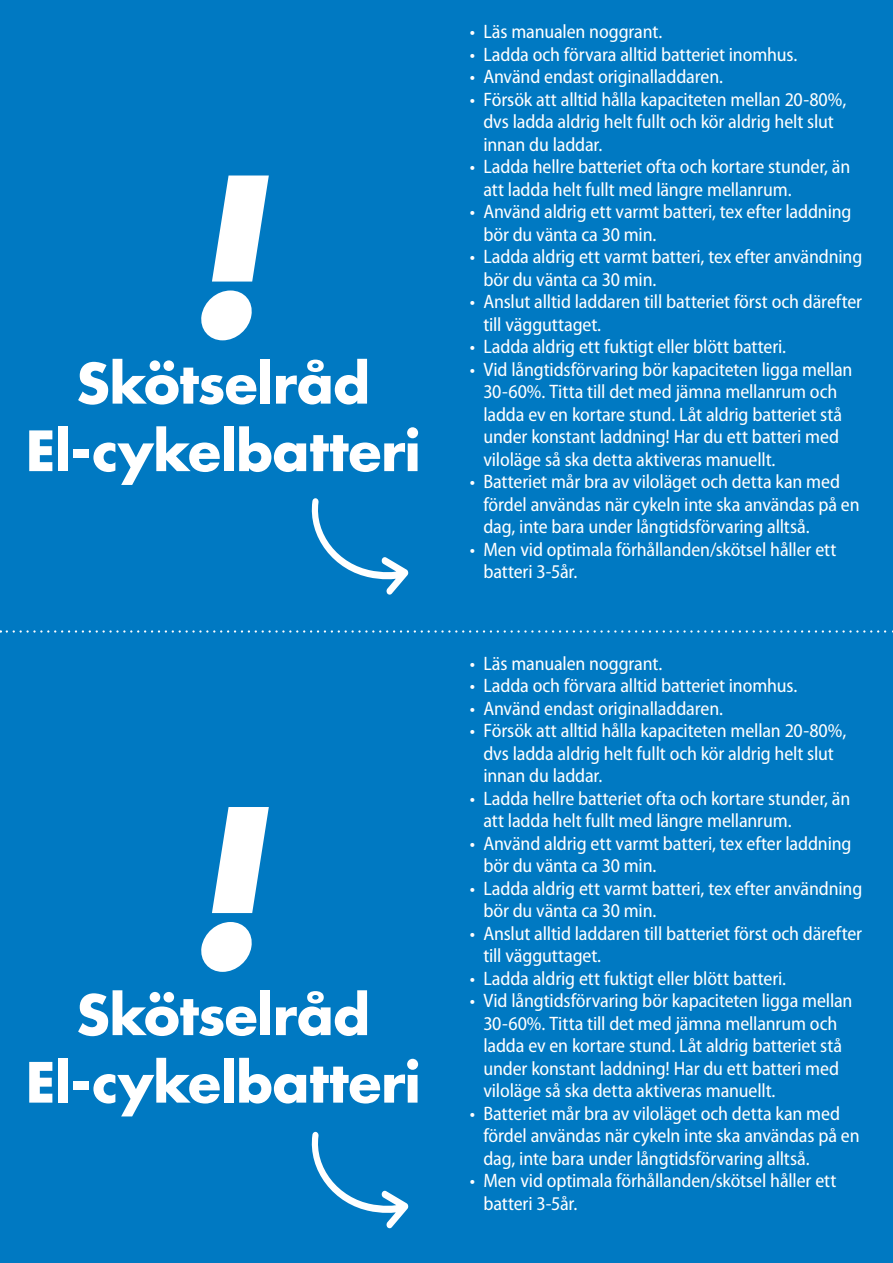
<style>
.page{position:relative;width:893px;height:1263px;background:#0079c2}
.page>*{position:absolute;margin:0;border:0;box-sizing:border-box;transform-origin:0 0}
.t1{font:italic 700 213px "Futura Std";color:#fff}
.t2{font:700 54px/67.5px "Futura Std";letter-spacing:-.01em;color:#fff;text-align:center}
.t3{font:semi-condensed 19.5px/22.5px "Myriad Pro";letter-spacing:-.01em;color:#fff}
</style>
<div class="page">
<h1 class="t1" style="left:182px;top:115px;width:83px">!</h1>
<h2 class="t2" style="left:26px;top:349px;width:396px">Skötselråd<br>El-cykelbatteri</h2>
<h1 class="t1" style="left:182px;top:746px;width:83px">!</h1>
<h2 class="t2" style="left:26px;top:980px;width:396px">Skötselråd<br>El-cykelbatteri</h2>
<p class="t3" style="left:470px;top:21px;width:194px">• Läs manualen noggrant.</p>
<p class="t3" style="left:470px;top:43px;width:329px">• Ladda och förvara alltid batteriet inomhus.</p>
<p class="t3" style="left:470px;top:66px;width:255px">• Använd endast originalladdaren.</p>
<p class="t3" style="left:483px;top:88px;width:364px;text-indent:-13px">• Försök att alltid hålla kapaciteten mellan 20-80%, dvs ladda aldrig helt fullt och kör aldrig helt slut innan du laddar.</p>
<p class="t3" style="left:483px;top:156px;width:369px;text-indent:-13px">• Ladda hellre batteriet ofta och kortare stunder, än att ladda helt fullt med längre mellanrum.</p>
<p class="t3" style="left:483px;top:201px;width:370px;text-indent:-13px">• Använd aldrig ett varmt batteri, tex efter laddning bör du vänta ca 30 min.</p>
<p class="t3" style="left:483px;top:246px;width:380px;text-indent:-13px">• Ladda aldrig ett varmt batteri, tex efter användning bör du vänta ca 30 min.</p>
<p class="t3" style="left:483px;top:291px;width:380px;text-indent:-13px">• Anslut alltid laddaren till batteriet först och därefter till vägguttaget.</p>
<p class="t3" style="left:470px;top:336px;width:318px">• Ladda aldrig ett fuktigt eller blött batteri.</p>
<p class="t3" style="left:483px;top:358px;width:371px;text-indent:-13px">• Vid långtidsförvaring bör kapaciteten ligga mellan 30-60%. Titta till det med jämna mellanrum och ladda ev en kortare stund. Låt aldrig batteriet stå under konstant laddning! Har du ett batteri med viloläge så ska detta aktiveras manuellt.</p>
<p class="t3" style="left:483px;top:471px;width:378px;text-indent:-13px">• Batteriet mår bra av viloläget och detta kan med fördel användas när cykeln inte ska användas på en dag, inte bara under långtidsförvaring alltså.</p>
<p class="t3" style="left:483px;top:538px;width:355px;text-indent:-13px">• Men vid optimala förhållanden/skötsel håller ett batteri 3-5år.</p>
<p class="t3" style="left:470px;top:652px;width:194px">• Läs manualen noggrant.</p>
<p class="t3" style="left:470px;top:675px;width:329px">• Ladda och förvara alltid batteriet inomhus.</p>
<p class="t3" style="left:470px;top:697px;width:255px">• Använd endast originalladdaren.</p>
<p class="t3" style="left:483px;top:720px;width:364px;text-indent:-13px">• Försök att alltid hålla kapaciteten mellan 20-80%, dvs ladda aldrig helt fullt och kör aldrig helt slut innan du laddar.</p>
<p class="t3" style="left:483px;top:787px;width:369px;text-indent:-13px">• Ladda hellre batteriet ofta och kortare stunder, än att ladda helt fullt med längre mellanrum.</p>
<p class="t3" style="left:483px;top:832px;width:370px;text-indent:-13px">• Använd aldrig ett varmt batteri, tex efter laddning bör du vänta ca 30 min.</p>
<p class="t3" style="left:483px;top:877px;width:380px;text-indent:-13px">• Ladda aldrig ett varmt batteri, tex efter användning bör du vänta ca 30 min.</p>
<p class="t3" style="left:483px;top:922px;width:380px;text-indent:-13px">• Anslut alltid laddaren till batteriet först och därefter till vägguttaget.</p>
<p class="t3" style="left:470px;top:967px;width:318px">• Ladda aldrig ett fuktigt eller blött batteri.</p>
<p class="t3" style="left:483px;top:990px;width:371px;text-indent:-13px">• Vid långtidsförvaring bör kapaciteten ligga mellan 30-60%. Titta till det med jämna mellanrum och ladda ev en kortare stund. Låt aldrig batteriet stå under konstant laddning! Har du ett batteri med viloläge så ska detta aktiveras manuellt.</p>
<p class="t3" style="left:483px;top:1102px;width:378px;text-indent:-13px">• Batteriet mår bra av viloläget och detta kan med fördel användas när cykeln inte ska användas på en dag, inte bara under långtidsförvaring alltså.</p>
<p class="t3" style="left:483px;top:1170px;width:355px;text-indent:-13px">• Men vid optimala förhållanden/skötsel håller ett batteri 3-5år.</p>
</div>
